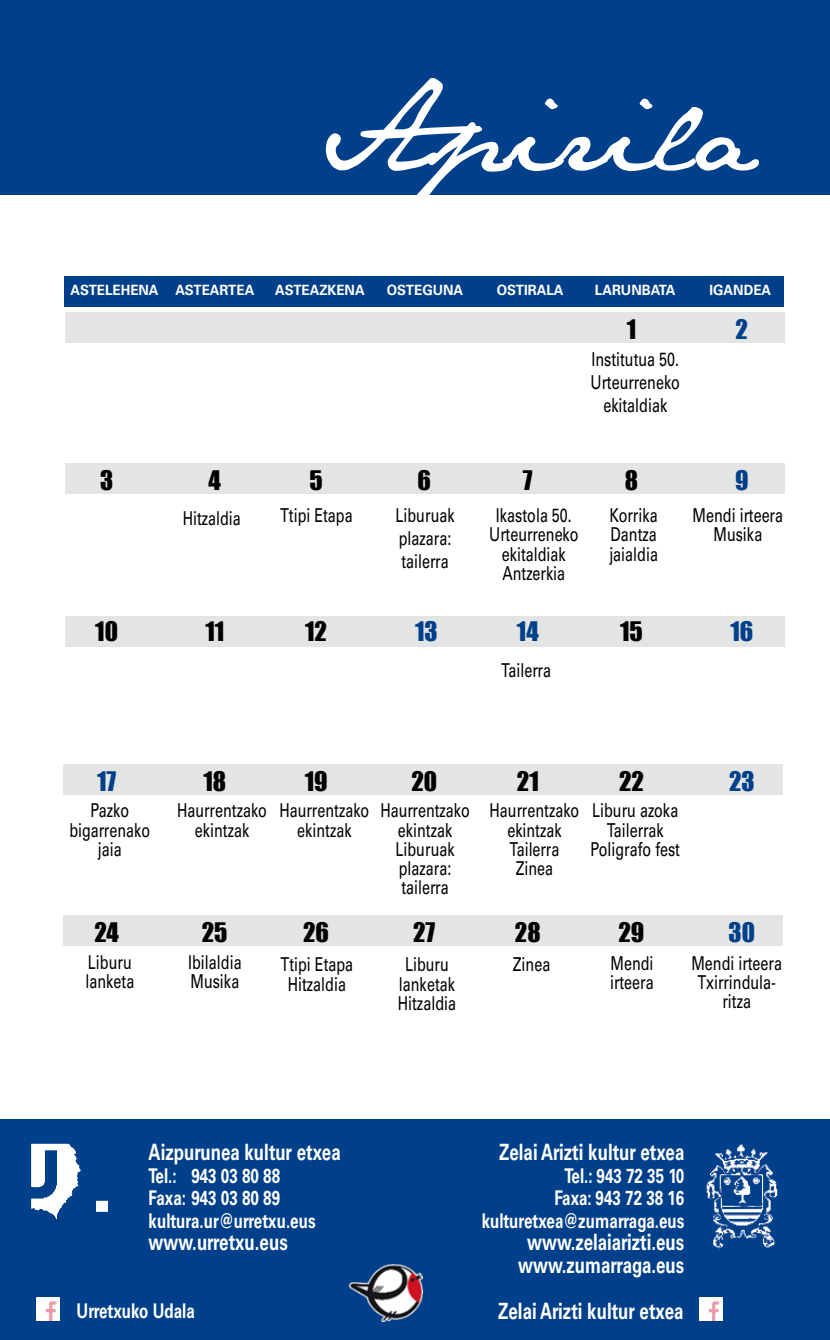
<style>
.page{position:relative;width:830px;height:1340px;background:#fff}
.page>*{position:absolute;margin:0;border:0;box-sizing:border-box;transform-origin:0 0}
.t1{font:italic 108px "Jane Austen";color:#fff}
.t2{font:24.75px "Impact";color:#000}
.t3{font:24.75px "Impact";color:#003f8a}
.t4{font:700 22.5px/22.5px "Univers";color:#fff;text-align:center;scale:.75 1}
.t5{font:700 20.25px/22.5px "Univers";color:#fff;scale:.75 1}
.t6{font:19.12px/19.1px "Univers";color:#000;text-align:center;scale:.75 1}
.t7{font:700 14.17px "Univers";color:#fff;scale:.94 1}
</style>
<div class="page">
<div style="left:0;top:0;width:829px;height:195px;background:#003f8a"></div>
<div style="left:0;top:1119px;width:829px;height:220px;background:#003f8a"></div>
<img style="left:31px;top:1143px;width:77px;height:76px">
<img style="left:36px;top:1297px;width:23px;height:23px">
<img style="left:699px;top:1297px;width:22px;height:23px">
<img style="left:706px;top:1144px;width:72px;height:105px">
<div style="left:65px;top:463px;width:719px;height:30px;background:#e3e4e4"></div>
<div style="left:65px;top:616px;width:719px;height:30px;background:#e3e4e4"></div>
<div style="left:63px;top:764px;width:719px;height:31px;background:#e3e4e4"></div>
<div style="left:63px;top:915px;width:719px;height:30px;background:#e3e4e4"></div>
<div style="left:65px;top:313px;width:719px;height:30px;background:#e3e4e4"></div>
<div style="left:64px;top:276px;width:719px;height:30px;background:#003f8a"></div>
<img style="left:349px;top:1264px;width:73px;height:57px">
<h1 class="t1" style="left:319px;top:70px;width:490px">Apirila</h1>
<p class="t7" style="left:71px;top:281px;width:197px">ASTELEHENA ASTEARTEA</p>
<p class="t7" style="left:275px;top:281px;width:97px">ASTEAZKENA</p>
<p class="t7" style="left:386px;top:281px;width:83px">OSTEGUNA</p>
<p class="t7" style="left:496px;top:281px;width:72px">OSTIRALA</p>
<p class="t7" style="left:594px;top:281px;width:87px">LARUNBATA</p>
<p class="t7" style="left:709px;top:281px;width:67px">IGANDEA</p>
<p class="t2" style="left:626px;top:310px;width:11px">1</p>
<p class="t3" style="left:735px;top:310px;width:14px">2</p>
<p class="t6" style="left:590px;top:348px;width:121px;line-height:22.9px">Institutua 50.<br>Urteurreneko ekitaldiak</p>
<p class="t2" style="left:100px;top:461px;width:15px">3</p>
<p class="t2" style="left:208px;top:461px;width:14px">4</p>
<p class="t2" style="left:309px;top:461px;width:15px">5</p>
<p class="t2" style="left:417px;top:461px;width:15px">6</p>
<p class="t2" style="left:522px;top:461px;width:11px">7</p>
<p class="t2" style="left:624px;top:461px;width:15px">8</p>
<p class="t3" style="left:734px;top:461px;width:15px">9</p>
<p class="t6" style="left:183px;top:508px;width:79px">Hitzaldia</p>
<p class="t6" style="left:280px;top:506px;width:98px">Ttipi Etapa</p>
<p class="t6" style="left:395px;top:504px;width:80px;line-height:22.9px;text-align:left">Liburuak plazara: tailerra</p>
<p class="t6" style="left:489px;top:506px;width:121px">Ikastola 50.<br>Urteurreneko ekitaldiak<br>Antzerkia</p>
<p class="t6" style="left:609px;top:506px;width:66px;text-align:justify">Korrika Dantza jaialdia</p>
<p class="t6" style="left:692px;top:506px;width:122px">Mendi irteera<br>Musika</p>
<p class="t2" style="left:95px;top:611px;width:24px">10</p>
<p class="t2" style="left:205px;top:611px;width:20px">11</p>
<p class="t2" style="left:305px;top:611px;width:23px">12</p>
<p class="t3" style="left:415px;top:611px;width:24px">13</p>
<p class="t3" style="left:516px;top:611px;width:23px">14</p>
<p class="t2" style="left:619px;top:611px;width:24px">15</p>
<p class="t3" style="left:730px;top:611px;width:24px">16</p>
<p class="t6" style="left:501px;top:660px;width:68px">Tailerra</p>
<p class="t3" style="left:97px;top:762px;width:21px">17</p>
<p class="t2" style="left:203px;top:762px;width:24px">18</p>
<p class="t2" style="left:304px;top:762px;width:24px">19</p>
<p class="t2" style="left:411px;top:762px;width:27px">20</p>
<p class="t2" style="left:516px;top:762px;width:23px">21</p>
<p class="t2" style="left:618px;top:762px;width:26px">22</p>
<p class="t3" style="left:728px;top:762px;width:27px">23</p>
<p class="t6" style="left:69px;top:801px;width:109px">Pazko bigarrenako jaia</p>
<p class="t6" style="left:590px;top:801px;width:121px">Liburu azoka<br>Tailerrak<br>Poligrafo fest</p>
<p class="t6" style="left:177px;top:801px;width:121px">Haurrentzako ekintzak</p>
<p class="t6" style="left:279px;top:801px;width:121px">Haurrentzako ekintzak</p>
<p class="t6" style="left:380px;top:801px;width:121px">Haurrentzako ekintzak<br>Liburuak plazara: tailerra</p>
<p class="t6" style="left:489px;top:801px;width:121px">Haurrentzako ekintzak<br>Tailerra<br>Zinea</p>
<p class="t2" style="left:94px;top:913px;width:26px">24</p>
<p class="t2" style="left:202px;top:913px;width:27px">25</p>
<p class="t2" style="left:303px;top:913px;width:27px">26</p>
<p class="t2" style="left:413px;top:913px;width:24px">27</p>
<p class="t2" style="left:514px;top:913px;width:27px">28</p>
<p class="t2" style="left:618px;top:913px;width:27px">29</p>
<p class="t3" style="left:728px;top:913px;width:28px">30</p>
<p class="t6" style="left:85px;top:952px;width:67px;text-align:left">Liburu lanketa</p>
<p class="t6" style="left:188px;top:952px;width:73px;text-align:left">Ibilaldia<br>Musika</p>
<p class="t6" style="left:280px;top:955px;width:98px">Ttipi Etapa<br>Hitzaldia</p>
<p class="t6" style="left:691px;top:954px;width:122px">Mendi irteera<br>Txirrindula&shy;ritza</p>
<p class="t6" style="left:610px;top:954px;width:59px;text-align:left">Mendi irteera</p>
<p class="t6" style="left:405px;top:955px;width:60px">Liburu</p>
<p class="t6" style="left:512px;top:955px;width:51px">Zinea</p>
<p class="t6" style="left:397px;top:974px;width:79px;text-align:left">lanketak<br>Hitzaldia</p>
<p class="t4" style="left:148px;top:1140px;width:257px">Aizpurunea kultur etxea</p>
<p class="t5" style="left:148px;top:1164px;width:224px">Tel.: 943 03 80 88<br>Faxa: 943 03 80 89 kultura.ur@urretxu.eus</p>
<p class="t4" style="left:148px;top:1230px;width:187px">www.urretxu.eus</p>
<p class="t4" style="left:499px;top:1140px;width:248px">Zelai Arizti kultur etxea</p>
<p class="t5" style="left:481px;top:1164px;width:272px;text-align:right">Tel.: 943 72 35 10<br>Faxa: 943 72 38 16 kulturetxea@zumarraga.eus</p>
<p class="t4" style="left:518px;top:1230px;width:223px">www.zelaiarizti.eus www.zumarraga.eus</p>
<p class="t5" style="left:76px;top:1299px;width:159px">Urretxuko Udala</p>
<p class="t4" style="left:498px;top:1300px;width:248px">Zelai Arizti kultur etxea</p>
</div>
